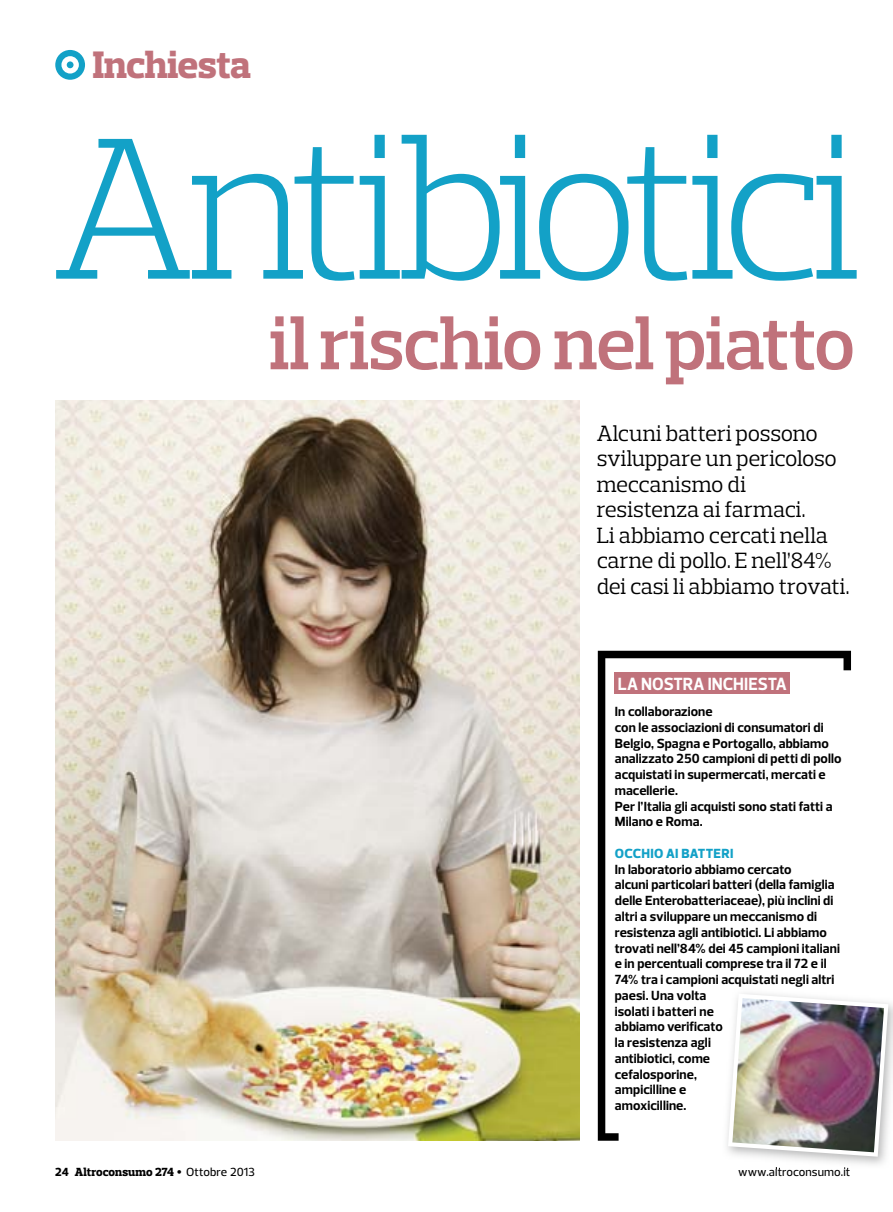
<style>
.page{position:relative;width:893px;height:1212px;background:#fff}
.page>*{position:absolute;margin:0;border:0;box-sizing:border-box;transform-origin:0 0}
.t1{font:300 205.5px "Prelo Slab";letter-spacing:-.07em;color:#13a1c7}
.t2{font:600 75.6px "Prelo Slab";letter-spacing:-.02em;color:#c0727b}
.t3{font:800 39px "Prelo Slab";letter-spacing:-.005em;color:#c0727b}
.t4{font:22.5px/25.5px "Prelo Slab";letter-spacing:-.01em;color:#000}
.t5{font:700 18px "Prelo";letter-spacing:-.005em;color:#fff;scale:.94 1}
.t6{font:700 13.5px/15.8px "Prelo";letter-spacing:.005em;color:#000}
.t7{font:800 13.5px "Prelo";letter-spacing:.02em;color:#13a1c7}
.t8{font:800 12px "Prelo Slab";color:#000}
.t9{font:500 12px "Prelo";letter-spacing:.005em;color:#000}
.s1{font-family:"Prelo"}
.s2{font-family:"Publico Text";font-weight:400}
.s3{font-family:"Prelo";font-weight:500}
</style>
<div class="page">
<svg style="left:55px;top:50px;width:30px;height:30px"></svg>
<svg style="left:598px;top:651px;width:253px;height:490px"></svg>
<div style="left:615px;top:673px;width:175px;height:21px;background:#c0727b"></div>
<img style="left:55px;top:400px;width:525px;height:741px">
<img style="left:723px;top:988px;width:170px;height:177px">
<img style="left:723px;top:994px;width:165px;height:163px">
<h3 class="t3" style="left:93px;top:41px;width:160px">Inchiesta</h3>
<h1 class="t1" style="left:51px;top:83px;width:812px">Antibiotici</h1>
<h2 class="t2" style="left:269px;top:297px;width:588px">il rischio nel piatto</h2>
<h3 class="t4" style="left:597px;top:420px;width:255px">Alcuni batteri possono sviluppare un pericoloso meccanismo di resistenza ai farmaci.<br>Li abbiamo cercati nella carne di pollo. E nell’84% dei casi li abbiamo trovati.</h3>
<h3 class="t5" style="left:618px;top:673px;width:181px">LA NOSTRA INCHIESTA</h3>
<p class="t6" style="left:615px;top:704px;width:228px">In collaborazione<br>con le associazioni di consumatori di<br>Belgio, Spagna e Portogallo, abbiamo analizzato 250 campioni di petti di pollo acquistati in supermercati, mercati e macellerie.<br>Per l’Italia gli acquisti sono stati fatti a<br>Milano e Roma.</p>
<p class="t7" style="left:615px;top:845px;width:120px">OCCHIO AI BATTERI</p>
<p class="t6" style="left:615px;top:861px;width:227px">In laboratorio abbiamo cercato<br>alcuni particolari batteri (della famiglia delle Enterobatteriaceae), più inclini di altri a sviluppare un meccanismo di resistenza agli antibiotici. Li abbiamo trovati nell’84% dei 45 campioni italiani e in percentuali comprese tra il 72 e il<br>74% tra i campioni acquistati negli altri paesi. Una volta<br>isolati i batteri ne<br>abbiamo verificato<br>la resistenza agli<br>antibiotici, come<br>cefalosporine,<br>ampicilline e<br>amoxicilline.</p>
<p class="t8" style="left:55px;top:1164px;width:201px"><span class="s1">24</span> Altroconsumo 274 <span class="s2">•</span> <span class="s3">Ottobre 2013</span></p>
<p class="t9" style="left:738px;top:1164px;width:114px">www.altroconsumo.it</p>
</div>
